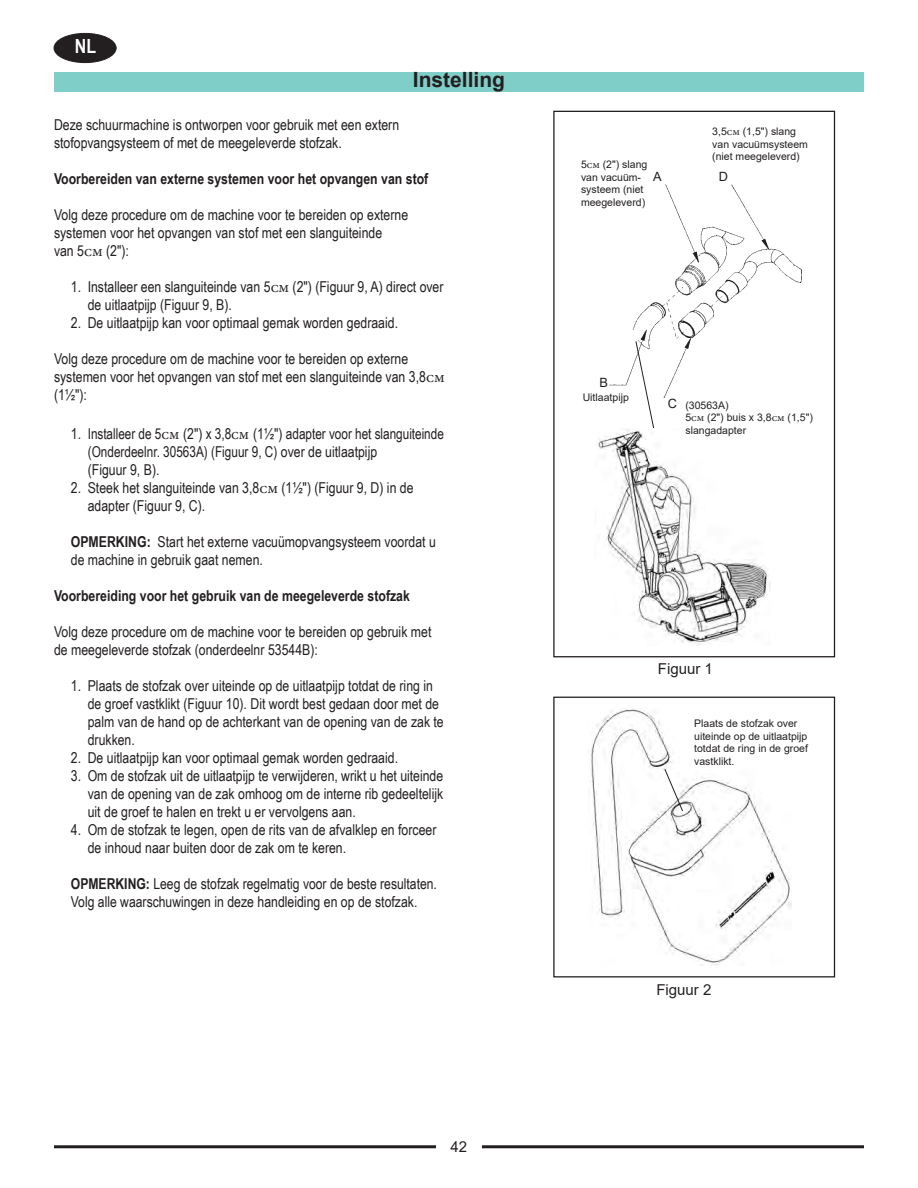
<style>
.page{position:relative;width:918px;height:1188px;background:#fff}
.page>*{position:absolute;margin:0;border:0;box-sizing:border-box;transform-origin:0 0}
.t1{font:700 21px "Arial";color:#231f20}
.t2{font:700 19.5px "Arial Narrow";color:#fff}
.t3{font:15px/18px "Arial Narrow";color:#231f20}
.t4{font:700 15px "Arial Narrow";color:#231f20}
.t5{font:15px "Arial";color:#231f20}
.t6{font:12.75px "Arial";color:#231f20}
.t7{font:10.5px/12.6px "Arial";color:#231f20}
.s1{font-family:"Minion Pro"}
.s2{font-weight:700}
</style>
<div class="page">
<hr style="left:54px;top:1145px;width:382px;height:3px;background:#231f20">
<hr style="left:482px;top:1145px;width:382px;height:3px;background:#231f20">
<div style="left:54px;top:72px;width:810px;height:20px;background:#80cec8"></div>
<div style="left:54px;top:33px;width:62px;height:30px;background:#231f20;border-radius:50%"></div>
<div style="left:54px;top:33px;width:63px;height:30px;border:1px solid #231f20;border-radius:50%"></div>
<img style="left:609px;top:184px;width:193px;height:213px">
<div style="left:553px;top:111px;width:282px;height:546px;border:1px solid #231f20"></div>
<div style="left:553px;top:697px;width:282px;height:280px;border:1px solid #231f20"></div>
<svg style="left:636px;top:341px;width:28px;height:87px"></svg>
<img style="left:596px;top:429px;width:175px;height:216px">
<img style="left:590px;top:709px;width:202px;height:256px">
<svg style="left:664px;top:768px;width:19px;height:44px"></svg>
<p class="t2" style="left:75px;top:31px;width:23px">NL</p>
<p class="t1" style="left:413px;top:65px;width:94px">Instelling</p>
<p class="t3" style="left:54px;top:115px;width:347px">Deze schuurmachine is ontworpen voor gebruik met een extern</p>
<p class="t3" style="left:54px;top:133px;width:289px">stofopvangsysteem of met de meegeleverde stofzak.</p>
<p class="t4" style="left:54px;top:167px;width:376px">Voorbereiden van externe systemen voor het opvangen van stof</p>
<p class="t3" style="left:54px;top:205px;width:356px">Volg deze procedure om de machine voor te bereiden op externe</p>
<p class="t3" style="left:54px;top:223px;width:330px">systemen voor het opvangen van stof met een slanguiteinde</p>
<p class="t3" style="left:54px;top:241px;width:76px">van 5<span class="s1">cm</span> (2"):</p>
<p class="t3" style="left:88px;top:277px;width:357px;text-indent:-17px">1. Installeer een slanguiteinde van 5<span class="s1">cm</span> (2") (Figuur 9, A) direct over de uitlaatpijp (Figuur 9, B).</p>
<p class="t3" style="left:71px;top:313px;width:329px">2. De uitlaatpijp kan voor optimaal gemak worden gedraaid.</p>
<p class="t3" style="left:54px;top:349px;width:392px">Volg deze procedure om de machine voor te bereiden op externe systemen voor het opvangen van stof met een slanguiteinde van 3,8<span class="s1">cm </span>(1½"):</p>
<p class="t3" style="left:88px;top:424px;width:358px;text-indent:-17px">1. Installeer de 5<span class="s1">cm</span> (2") x 3,8<span class="s1">cm</span> (1½") adapter voor het slanguiteinde (Onderdeelnr. 30563A) (Figuur 9, C) over de uitlaatpijp</p>
<p class="t3" style="left:88px;top:460px;width:73px">(Figuur 9, B).</p>
<p class="t3" style="left:88px;top:478px;width:327px;text-indent:-17px">2. Steek het slanguiteinde van 3,8<span class="s1">cm</span> (1½") (Figuur 9, D) in de adapter (Figuur 9, C).</p>
<p class="t3" style="left:71px;top:532px;width:367px"><span class="s2">OPMERKING:</span> Start het externe vacuümopvangsysteem voordat u de machine in gebruik gaat nemen.</p>
<p class="t4" style="left:54px;top:585px;width:357px">Voorbereiding voor het gebruik van de meegeleverde stofzak</p>
<p class="t3" style="left:54px;top:622px;width:379px">Volg deze procedure om de machine voor te bereiden op gebruik met de meegeleverde stofzak (onderdeelnr 53544B):</p>
<p class="t3" style="left:88px;top:676px;width:358px;text-indent:-17px">1. Plaats de stofzak over uiteinde op de uitlaatpijp totdat de ring in de groef vastklikt (Figuur 10). Dit wordt best gedaan door met de palm van de hand op de achterkant van de opening van de zak te drukken.</p>
<p class="t3" style="left:71px;top:748px;width:329px">2. De uitlaatpijp kan voor optimaal gemak worden gedraaid.</p>
<p class="t3" style="left:88px;top:766px;width:357px;text-align:justify;text-indent:-17px">3. Om de stofzak uit de uitlaatpijp te verwijderen, wrikt u het uiteinde van de opening van de zak omhoog om de interne rib gedeeltelijk uit de groef te halen en trekt u er vervolgens aan.</p>
<p class="t3" style="left:88px;top:820px;width:350px;text-indent:-17px">4. Om de stofzak te legen, open de rits van de afvalklep en forceer de inhoud naar buiten door de zak om te keren.</p>
<p class="t3" style="left:71px;top:874px;width:368px"><span class="s2">OPMERKING:</span> Leeg de stofzak regelmatig voor de beste resultaten.<br>Volg alle waarschuwingen in deze handleiding en op de stofzak.</p>
<p class="t5" style="left:451px;top:1137px;width:18px">42</p>
<p class="t7" style="left:581px;top:158px;width:68px">5<span class="s1">cm</span> (2") slang van vacuüm&shy;systeem (niet meegeleverd)</p>
<p class="t6" style="left:653px;top:168px;width:10px">A</p>
<p class="t7" style="left:712px;top:125px;width:97px">3,5<span class="s1">cm</span> (1,5") slang van vacuümsysteem (niet meegeleverd)</p>
<p class="t6" style="left:719px;top:168px;width:11px">D</p>
<p class="t6" style="left:599px;top:374px;width:10px">B</p>
<p class="t7" style="left:583px;top:391px;width:48px">Uitlaatpijp</p>
<p class="t6" style="left:668px;top:395px;width:11px">C</p>
<p class="t7" style="left:685px;top:399px;width:45px">(30563A)</p>
<p class="t7" style="left:685px;top:411px;width:129px">5<span class="s1">cm</span> (2") buis x 3,8<span class="s1">cm</span> (1,5") slangadapter</p>
<p class="t5" style="left:658px;top:659px;width:57px">Figuur 1</p>
<p class="t7" style="left:694px;top:717px;width:115px">Plaats de stofzak over uiteinde op de uitlaatpijp totdat de ring in de groef vastklikt.</p>
<p class="t5" style="left:656px;top:980px;width:57px">Figuur 2</p>
</div>
